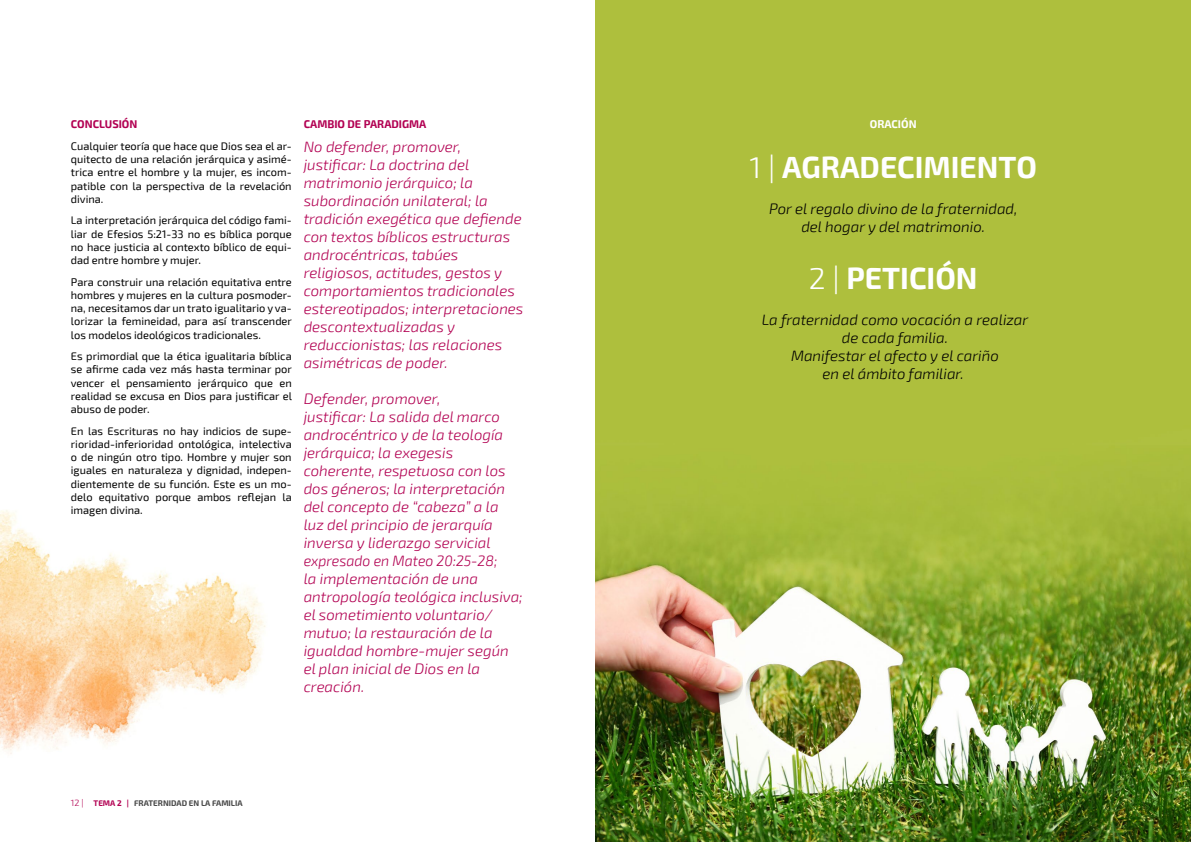
<style>
.page{position:relative;width:1191px;height:842px;background:#fff}
.page>*{position:absolute;margin:0;border:0;box-sizing:border-box;transform-origin:0 0}
.t1{font:700 30px "Exo 2";color:#fff}
.t2{font:italic 300 15px/18px "Exo 2";color:#b20052}
.t3{font:italic 300 15px/18px "Exo 2";color:#000;text-align:center}
.t4{font:11px/13.2px "Exo 2";color:#000;text-align:justify}
.t5{font:700 11px "Exo 2";color:#b20052}
.t6{font:700 11px "Exo 2";color:#fff}
.t7{font:300 9px "Exo 2";color:#b20052}
.t8{font:700 8px "Exo 2";color:#484848}
.s1{color:#b20052}
.s2{font-weight:300}
</style>
<div class="page">
<img style="left:595px;top:0;width:596px;height:842px">
<img style="left:0;top:510px;width:266px;height:244px">
<p class="t5" style="left:71px;top:118px;width:68px">CONCLUSIÓN</p>
<p class="t4" style="left:71px;top:140px;width:222px">Cualquier teoría que hace que Dios sea el ar&shy;quitecto de una relación jerárquica y asimé&shy;trica entre el hombre y la mujer, es incom&shy;patible con la perspectiva de la revelación divina.</p>
<p class="t4" style="left:71px;top:214px;width:222px">La interpretación jerárquica del código fami&shy;liar de Efesios 5:21-33 no es bíblica porque no hace justicia al contexto bíblico de equi&shy;dad entre hombre y mujer.</p>
<p class="t4" style="left:71px;top:275px;width:223px">Para construir una relación equitativa entre hombres y mujeres en la cultura posmoder&shy;na, necesitamos dar un trato igualitario y va&shy;lorizar la femineidad, para así transcender los modelos ideológicos tradicionales.</p>
<p class="t4" style="left:71px;top:350px;width:223px">Es primordial que la ética igualitaria bíblica se afirme cada vez más hasta terminar por vencer el pensamiento jerárquico que en realidad se excusa en Dios para justificar el abuso de poder.</p>
<p class="t4" style="left:71px;top:424px;width:222px">En las Escrituras no hay indicios de supe&shy;rioridad-inferioridad ontológica, intelectiva o de ningún otro tipo. Hombre y mujer son iguales en naturaleza y dignidad, indepen&shy;dientemente de su función. Este es un mo&shy;delo equitativo porque ambos reflejan la imagen divina.</p>
<p class="t5" style="left:304px;top:118px;width:124px">CAMBIO DE PARADIGMA</p>
<p class="t2" style="left:304px;top:138px;width:221px">No defender, promover, justificar: La doctrina del matrimonio jerárquico; la subordinación unilateral; la tradición exegética que defiende con textos bíblicos estructuras androcéntricas, tabúes religiosos, actitudes, gestos y comportamientos tradicionales estereotipados; interpretaciones descontextualizadas y reduccionistas; las relaciones asimétricas de poder.</p>
<p class="t2" style="left:304px;top:390px;width:220px">Defender, promover,<br>justificar: La salida del marco androcéntrico y de la teología jerárquica; la exegesis coherente, respetuosa con los dos géneros; la interpretación del concepto de “cabeza” a la<br>luz del principio de jerarquía inversa y liderazgo servicial expresado en Mateo 20:25-28;<br>la implementación de una antropología teológica inclusiva; el sometimiento voluntario/ mutuo; la restauración de la igualdad hombre-mujer según el plan inicial de Dios en la creación.</p>
<p class="t7" style="left:71px;top:797px;width:14px">12 |</p>
<p class="t8" style="left:94px;top:798px;width:151px"><span class="s1">TEMA 2 |</span> FRATERNIDAD EN LA FAMILIA</p>
<p class="t6" style="left:870px;top:118px;width:48px">ORACIÓN</p>
<h1 class="t1" style="left:749px;top:149px;width:289px"><span class="s2">1 |</span> AGRADECIMIENTO</h1>
<h2 class="t3" style="left:769px;top:200px;width:250px">Por el regalo divino de la fraternidad, del hogar y del matrimonio.</h2>
<h1 class="t1" style="left:809px;top:261px;width:170px"><span class="s2">2 |</span> PETICIÓN</h1>
<h2 class="t3" style="left:761px;top:311px;width:268px">La fraternidad como vocación a realizar de cada familia.<br>Manifestar el afecto y el cariño<br>en el ámbito familiar.</h2>
</div>
